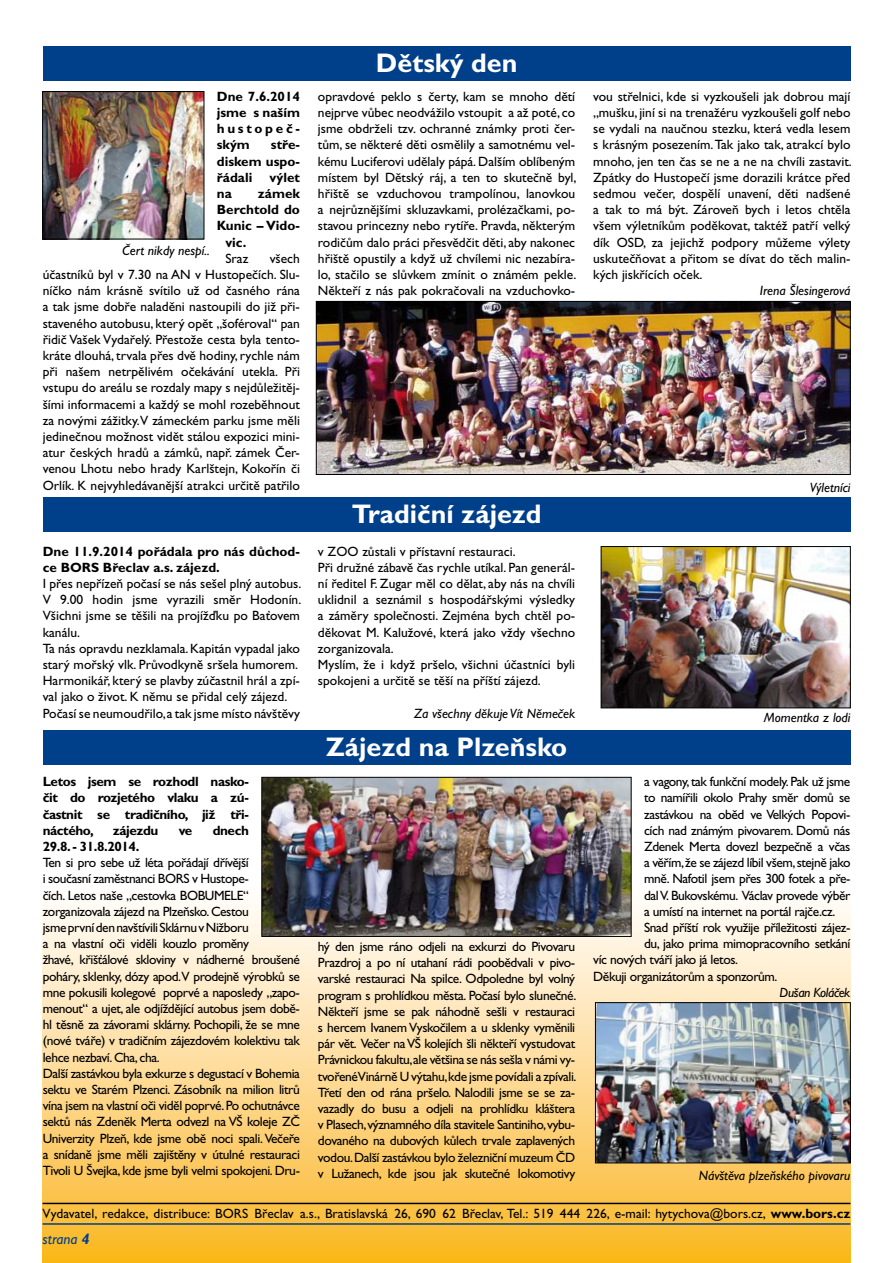
<style>
.page{position:relative;width:893px;height:1263px;background:#fff}
.page>*{position:absolute;margin:0;border:0;box-sizing:border-box;transform-origin:0 0}
.t1{font:700 27px "Gill Sans CE";color:#fff}
.t2{font:italic 15px "Gill Sans CE";color:#003f8a}
.t3{font:13.5px/16.2px "Gill Sans CE";letter-spacing:-.03em;color:#000;text-align:justify}
.t4{font:13.5px/16.2px "Gill Sans CE";color:#000}
.t5{font:700 13.5px/16.2px "Gill Sans CE";color:#000;text-align:justify}
.t6{font:italic 13.5px "Gill Sans CE";color:#000}
.t7{font:italic 13.5px "Gill Sans CE";letter-spacing:-.03em;color:#000}
.t8{font:700 13.5px "Gill Sans CE";letter-spacing:-.03em;color:#000}
.s1{font-weight:700}
</style>
<div class="page">
<div style="left:43px;top:883px;width:807px;height:380px;background:linear-gradient(to bottom,#fff,#fab725)"></div>
<hr style="left:43px;top:1223px;width:807px;height:2px;background:#003f8a">
<hr style="left:43px;top:1203px;width:807px;height:1px;background:#000">
<div style="left:43px;top:47px;width:808px;height:34px;background:#003f8a"></div>
<div style="left:43px;top:730px;width:808px;height:34px;background:#003f8a"></div>
<div style="left:43px;top:497px;width:808px;height:34px;background:#003f8a"></div>
<img style="left:45px;top:93px;width:157px;height:144px">
<div style="left:43px;top:91px;width:161px;height:148px;border:1px solid #000"></div>
<img style="left:264px;top:779px;width:365px;height:155px">
<div style="left:262px;top:777px;width:369px;height:159px;border:1px solid #000"></div>
<img style="left:603px;top:548px;width:245px;height:158px">
<div style="left:601px;top:546px;width:249px;height:162px;border:1px solid #000"></div>
<img style="left:597px;top:1004px;width:251px;height:157px">
<div style="left:595px;top:1002px;width:255px;height:161px;border:1px solid #000"></div>
<img style="left:318px;top:303px;width:530px;height:170px">
<div style="left:316px;top:301px;width:534px;height:174px;border:1px solid #000"></div>
<p class="t5" style="left:217px;top:88px;width:85px">Dne 7.6.2014 jsme s naším hustopeč&shy;ským</p>
<p class="t5" style="left:217px;top:137px;width:85px;text-indent:54px">stře&shy;diskem uspo&shy;řádali</p>
<p class="t5" style="left:270px;top:169px;width:32px">výlet</p>
<p class="t5" style="left:217px;top:185px;width:17px">na</p>
<p class="t5" style="left:258px;top:185px;width:44px">zámek</p>
<p class="t5" style="left:217px;top:202px;width:85px">Berchtold do</p>
<p class="t5" style="left:217px;top:218px;width:85px">Kunic – Vido-</p>
<p class="t5" style="left:225px;top:234px;width:23px">vic.</p>
<p class="t3" style="left:225px;top:250px;width:24px">Sraz</p>
<p class="t6" style="left:122px;top:243px;width:89px">Čert nikdy nespí..</p>
<p class="t3" style="left:43px;top:250px;width:259px;text-indent:227px">všech účastníků byl v 7.30 na AN v Hustopečích. Slu&shy;níčko nám krásně svítilo už od časného rána a tak jsme dobře naladěni nastoupili do již při&shy;staveného autobusu, který opět „šoféroval“ pan řidič Vašek Vydařelý. Přestože cesta byla tento&shy;kráte dlouhá, trvala přes dvě hodiny, rychle nám při našem netrpělivém očekávání utekla. Při vstupu do areálu se rozdaly mapy s nejdůležitěj&shy;šími informacemi a každý se mohl rozeběhnout za novými zážitky.V zámeckém parku jsme měli jedinečnou možnost vidět stálou expozici mini&shy;atur českých hradů a zámků, např. zámek Čer&shy;venou Lhotu nebo hrady Karlštejn, Kokořín či Orlík. K nejvyhledávanější atrakci určitě patřilo</p>
<p class="t5" style="left:43px;top:543px;width:259px">Dne 11.9.2014 pořádala pro nás důchod&shy;ce BORS Břeclav a.s. zájezd.</p>
<p class="t4" style="left:43px;top:575px;width:260px">I přes nepřízeň počasí se nás sešel plný autobus.<br>V 9.00 hodin jsme vyrazili směr Hodonín.<br>Všichni jsme se těšili na projížďku po Baťovem kanálu.<br>Ta nás opravdu nezklamala. Kapitán vypadal jako starý mořský vlk. Průvodkyně sršela humorem.<br>Harmonikář, který se plavby zúčastnil hrál a zpí&shy;val jako o život. K němu se přidal celý zájezd.<br>Počasí se neumoudřilo, a tak jsme místo návštěvy</p>
<p class="t5" style="left:43px;top:774px;width:208px">Letos jsem se rozhodl nasko&shy;čit do rozjetého vlaku a zú&shy;častnit se tradičního, již tři&shy;náctého,</p>
<p class="t8" style="left:113px;top:822px;width:47px">zájezdu</p>
<p class="t5" style="left:179px;top:822px;width:15px">ve</p>
<p class="t5" style="left:213px;top:822px;width:38px">dnech</p>
<p class="t5" style="left:43px;top:838px;width:98px">29.8. - 31.8.2014.</p>
<p class="t3" style="left:43px;top:855px;width:259px;text-align:left">Ten si pro sebe už léta pořádají dřívější<br>i současní zaměstnanci BORS v Hustope-<br>čích. Letos naše „cestovka BOBUMELE“ zorganizovala zájezd na Plzeňsko. Cestou<br>jsme první den navštívili Sklárnu v Nižboru<br>a na vlastní oči viděli kouzlo proměny<br>žhavé, křišťálové skloviny v nádherné broušené poháry, sklenky, dózy apod.V prodejně výrobků se mne pokusili kolegové poprvé a naposledy „zapo&shy;menout“ a ujet, ale odjíždějící autobus jsem době&shy;hl těsně za závorami sklárny. Pochopili, že se mne (nové tváře) v tradičním zájezdovém kolektivu tak lehce nezbaví. Cha, cha.<br>Další zastávkou byla exkurze s degustací v Bohemia sektu ve Starém Plzenci. Zásobník na milion litrů vína jsem na vlastní oči viděl poprvé. Po ochutnávce sektů nás Zdeněk Merta odvezl na VŠ koleje ZČ Univerzity Plzeň, kde jsme obě noci spali. Večeře a snídaně jsme měli zajištěny v útulné restauraci Tivoli U Švejka, kde jsme byli velmi spokojeni. Dru-</p>
<h1 class="t1" style="left:376px;top:48px;width:143px">Dětský den</h1>
<p class="t3" style="left:318px;top:88px;width:260px">opravdové peklo s čerty, kam se mnoho dětí nejprve vůbec neodvážilo vstoupit a až poté, co jsme obdrželi tzv. ochranné známky proti čer&shy;tům, se některé děti osmělily a samotnému vel&shy;kému Luciferovi udělaly pápá. Dalším oblíbeným místem byl Dětský ráj, a ten to skutečně byl, hřiště se vzduchovou trampolínou, lanovkou a nejrůznějšími skluzavkami, prolézačkami, po&shy;stavou princezny nebo rytíře. Pravda, některým rodičům dalo práci přesvědčit děti, aby nakonec hřiště opustily a když už chvílemi nic nezabíra&shy;lo, stačilo se slůvkem zmínit o známém pekle.<br>Někteří z nás pak pokračovali na vzduchovko-</p>
<p class="t3" style="left:593px;top:88px;width:260px">vou střelnici, kde si vyzkoušeli jak dobrou mají „mušku, jiní si na trenažéru vyzkoušeli golf nebo se vydali na naučnou stezku, která vedla lesem s krásným posezením. Tak jako tak, atrakcí bylo mnoho, jen ten čas se ne a ne na chvíli zastavit.<br>Zpátky do Hustopečí jsme dorazili krátce před sedmou večer, dospělí unavení, děti nadšené a tak to má být. Zároveň bych i letos chtěla všem výletníkům poděkovat, taktéž patří velký dík OSD, za jejichž podpory můžeme výlety uskutečňovat a přitom se dívat do těch malin&shy;kých jiskřících oček.</p>
<p class="t6" style="left:760px;top:283px;width:92px">Irena Šlesingerová</p>
<h1 class="t1" style="left:352px;top:498px;width:192px">Tradiční zájezd</h1>
<p class="t4" style="left:318px;top:543px;width:259px">v ZOO zůstali v přístavní restauraci.<br>Při družné zábavě čas rychle utíkal. Pan generál&shy;ní ředitel F. Zugar měl co dělat, aby nás na chvíli uklidnil a seznámil s hospodářskými výsledky a záměry společnosti. Zejména bych chtěl po&shy;děkovat M. Kalužové, která jako vždy všechno zorganizovala.<br>Myslím, že i když pršelo, všichni účastníci byli spokojeni a určitě se těší na příští zájezd.</p>
<p class="t6" style="left:414px;top:705px;width:162px">Za všechny děkuje Vít Němeček</p>
<h1 class="t1" style="left:326px;top:731px;width:243px">Zájezd na Plzeňsko</h1>
<p class="t3" style="left:318px;top:938px;width:260px">hý den jsme ráno odjeli na exkurzi do Pivovaru Prazdroj a po ní utahaní rádi poobědvali v pivo&shy;varské restauraci Na spilce. Odpoledne byl volný program s prohlídkou města. Počasí bylo slunečné.<br>Někteří jsme se pak náhodně sešli v restauraci s hercem Ivanem Vyskočilem a u sklenky vyměnili pár vět. Večer na VŠ kolejích šli někteří vystudovat Právnickou fakultu,ale většina se nás sešla v námi vy&shy;tvořené Vinárně U výtahu,kde jsme povídali a zpívali.<br>Třetí den od rána pršelo. Nalodili jsme se se za&shy;vazadly do busu a odjeli na prohlídku kláštera v Plasech, významného díla stavitele Santiniho, vybu&shy;dovaného na dubových kůlech trvale zaplavených vodou. Další zastávkou bylo železniční muzeum ČD v Lužanech, kde jsou jak skutečné lokomotivy</p>
<p class="t6" style="left:810px;top:479px;width:42px">Výletníci</p>
<p class="t6" style="left:764px;top:710px;width:88px">Momentka z lodi</p>
<p class="t3" style="left:644px;top:774px;width:208px">a vagony, tak funkční modely. Pak už jsme</p>
<p class="t3" style="left:644px;top:790px;width:208px">to namířili okolo Prahy směr domů se</p>
<p class="t3" style="left:644px;top:806px;width:208px">zastávkou na oběd ve Velkých Popovi-</p>
<p class="t3" style="left:644px;top:822px;width:208px">cích nad známým pivovarem. Domů nás</p>
<p class="t3" style="left:644px;top:838px;width:208px">Zdenek Merta dovezl bezpečně a včas</p>
<p class="t3" style="left:644px;top:855px;width:208px">a věřím, že se zájezd líbil všem, stejně jako</p>
<p class="t3" style="left:644px;top:871px;width:208px">mně. Nafotil jsem přes 300 fotek a pře-</p>
<p class="t3" style="left:644px;top:887px;width:208px">dal V. Bukovskému. Václav provede výběr</p>
<p class="t3" style="left:644px;top:903px;width:193px">a umístí na internet na portál rajče.cz.</p>
<p class="t3" style="left:644px;top:919px;width:208px">Snad příští rok využije příležitosti zájez-</p>
<p class="t3" style="left:644px;top:936px;width:208px">du, jako prima mimopracovního setkání</p>
<p class="t3" style="left:593px;top:952px;width:146px">víc nových tváří jako já letos.</p>
<p class="t3" style="left:593px;top:968px;width:186px">Děkuji organizátorům a sponzorům.</p>
<p class="t7" style="left:780px;top:984px;width:72px">Dušan Koláček</p>
<p class="t6" style="left:699px;top:1167px;width:153px">Návštěva plzeňského pivovaru</p>
<p class="t4" style="left:43px;top:1205px;width:809px">Vydavatel, redakce, distribuce: BORS Břeclav a.s., Bratislavská 26, 690 62 Břeclav, Tel.: 519 444 226, e-mail: hytychova@bors.cz, <span class="s1">www.bors.cz</span></p>
<p class="t2" style="left:43px;top:1230px;width:49px">strana <span class="s1">4</span></p>
</div>
